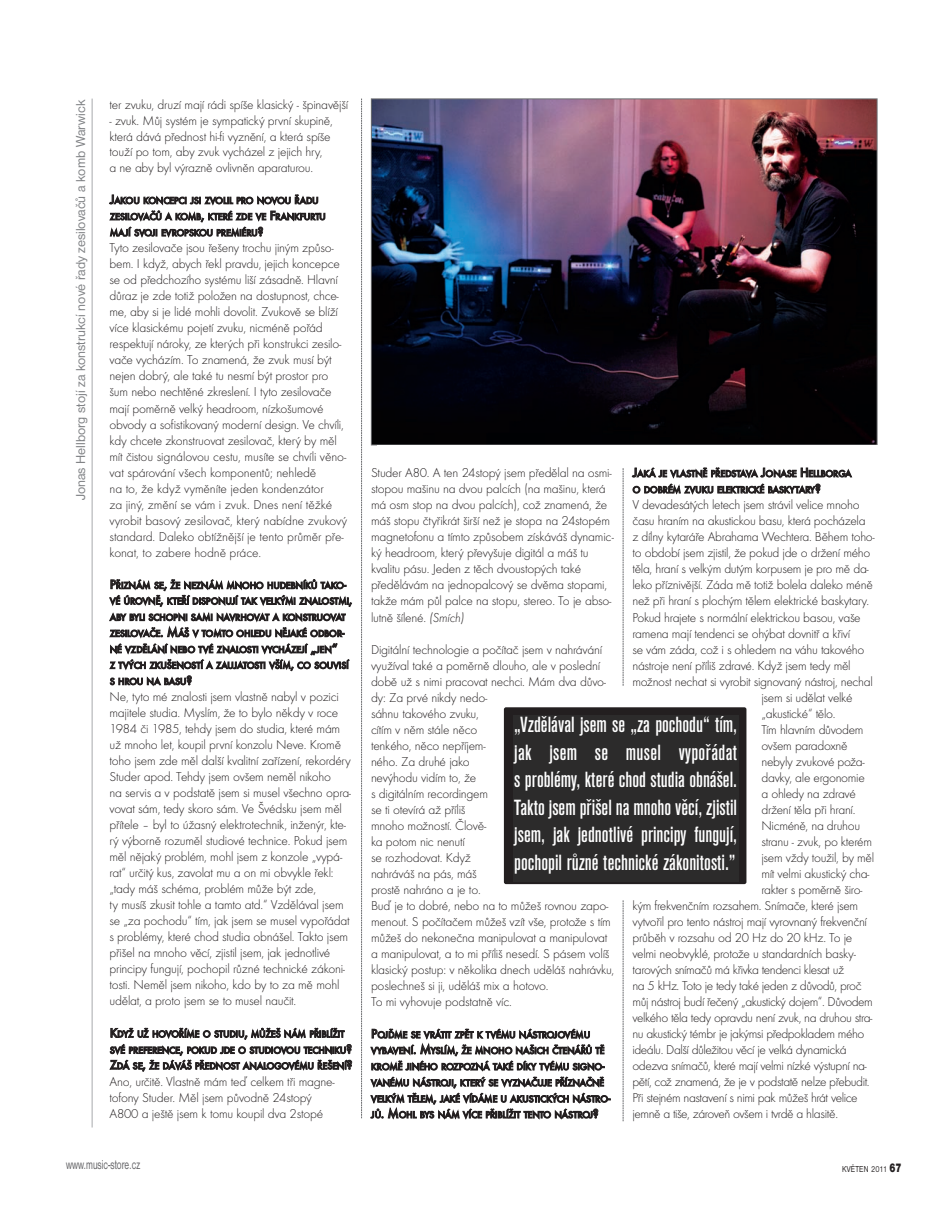
<style>
.page{position:relative;width:942px;height:1218px;background:#fff}
.page>*{position:absolute;margin:0;border:0;box-sizing:border-box;transform-origin:0 0}
.t1{font:500 condensed 22.95px/27.5px "Accius TCE";color:#fff;text-align:justify}
.t2{font:13.5px "Nimbus Sans DCE";color:#808285}
.t3{font:13.5px "Nimbus Sans DCE";color:#636366;scale:.67 1}
.t4{font:13.35px/16px "Futura TCE Ligh";letter-spacing:-.02em;color:#231f20}
.t5{font:500 10.05px/16px "Futura TCE";letter-spacing:-.025em;color:#231f20}
.t6{font:9px "Nimbus Sans DCE";letter-spacing:.03em;color:#231f20;scale:.8 1}
.s1{font-size:13.35px}
.s2{font-family:"Futura TCE Ligh Obli"}
.s3{font-weight:900;font-size:12.6px}
</style>
<div class="page">
<img style="left:373px;top:101px;width:502px;height:342px">
<svg style="left:361px;top:99px;width:1px;height:1019px"></svg>
<svg style="left:622px;top:468px;width:1px;height:218px"></svg>
<svg style="left:622px;top:900px;width:1px;height:221px"></svg>
<hr style="left:92px;top:99px;width:1px;height:1028px;background:#a8a9ad">
<div style="left:503px;top:707px;width:243px;height:177px;background:#231f20;border-radius:2px"></div>
<div style="left:513px;top:715px;width:225px;height:167px;background:#2c2b2b"></div>
<p class="t2" style="left:72px;top:500px;width:402px;rotate:-90deg">Jonas Hellborg stojí za konstrukcí nové řady zesilovačů a komb Warwick</p>
<p class="t4" style="left:109px;top:96px;width:240px">ter zvuku, druzí mají rádi spíše klasický - špinavější</p>
<p class="t4" style="left:109px;top:112px;width:225px">- zvuk. Můj systém je sympatický první skupině, která dává přednost hi-fi vyznění, a která spíše touží po tom, aby zvuk vycházel z jejich hry, a ne aby byl výrazně ovlivněn aparaturou.</p>
<p class="t5" style="left:110px;top:192px;width:217px"><span class="s1">J</span>AKOU KONCEPCI JSI ZVOLIL PRO NOVOU ŘADU<br>ZESILOVAČŮ A KOMB<span class="s1">,</span> KTERÉ ZDE VE <span class="s1">F</span>RANKFURTU<br>MAJÍ SVOJI EVROPSKOU PREMIÉRU<span class="s1">?</span></p>
<p class="t4" style="left:109px;top:240px;width:239px">Tyto zesilovače jsou řešeny trochu jiným způso&shy;bem. I když, abych řekl pravdu, jejich koncepce se od předchozího systému liší zásadně. Hlavní důraz je zde totiž položen na dostupnost, chce&shy;me, aby si je lidé mohli dovolit. Zvukově se blíží více klasickému pojetí zvuku, nicméně pořád respektují nároky, ze kterých při konstrukci zesilo&shy;vače vycházím. To znamená, že zvuk musí být nejen dobrý, ale také tu nesmí být prostor pro šum nebo nechtěné zkreslení. I tyto zesilovače mají poměrně velký headroom, nízkošumové obvody a sofistikovaný moderní design. Ve chvíli, kdy chcete zkonstruovat zesilovač, který by měl mít čistou signálovou cestu, musíte se chvíli věno&shy;vat spárování všech komponentů; nehledě<br>na to, že když vyměníte jeden kondenzátor<br>za jiný, změní se vám i zvuk. Dnes není těžké vyrobit basový zesilovač, který nabídne zvukový standard. Daleko obtížnější je tento průměr pře&shy;konat, to zabere hodně práce.</p>
<p class="t5" style="left:110px;top:577px;width:244px"><span class="s1">P</span>ŘIZNÁM SE<span class="s1">,</span> ŽE NEZNÁM MNOHO HUDEBNÍKŮ TAKO<span class="s1">-</span>VÉ ÚROVNĚ<span class="s1">,</span> KTEŘÍ DISPONUJÍ TAK VELKÝMI ZNALOSTMI<span class="s1">, </span>ABY BYLI SCHOPNI SAMI NAVRHOVAT A KONSTRUOVAT ZESILOVAČE<span class="s1">. M</span>ÁŠ V TOMTO OHLEDU NĚJAKÉ ODBOR<span class="s1">-</span>NÉ VZDĚLÁNÍ NEBO TVÉ ZNALOSTI VYCHÁZEJÍ <span class="s1">„</span>JEN<span class="s1">“<br></span>Z TVÝCH ZKUŠENOSTÍ A ZAUJATOSTI VŠÍM<span class="s1">,</span> CO SOUVISÍ S HROU NA BASU<span class="s1">?</span></p>
<p class="t4" style="left:109px;top:688px;width:243px">Ne, tyto mé znalosti jsem vlastně nabyl v pozici majitele studia. Myslím, že to bylo někdy v roce 1984 či 1985, tehdy jsem do studia, které mám už mnoho let, koupil první konzolu Neve. Kromě toho jsem zde měl další kvalitní zařízení, rekordéry Studer apod. Tehdy jsem ovšem neměl nikoho<br>na servis a v podstatě jsem si musel všechno opra&shy;vovat sám, tedy skoro sám. Ve Švédsku jsem měl přítele – byl to úžasný elektrotechnik, inženýr, kte&shy;rý výborně rozuměl studiové technice. Pokud jsem měl nějaký problém, mohl jsem z konzole „vypá&shy;rat“ určitý kus, zavolat mu a on mi obvykle řekl: „tady máš schéma, problém může být zde,<br>ty musíš zkusit tohle a tamto atd.“ Vzdělával jsem se „za pochodu“ tím, jak jsem se musel vypořádat s problémy, které chod studia obnášel. Takto jsem přišel na mnoho věcí, zjistil jsem, jak jednotlivé principy fungují, pochopil různé technické zákoni&shy;tosti. Neměl jsem nikoho, kdo by to za mě mohl udělat, a proto jsem se to musel naučit.</p>
<p class="t5" style="left:110px;top:1026px;width:244px"><span class="s1">K</span>DYŽ UŽ HOVOŘÍME O STUDIU<span class="s1">,</span> MŮŽEŠ NÁM PŘIBLÍŽIT<br>SVÉ PREFERENCE<span class="s1">,</span> POKUD JDE O STUDIOVOU TECHNIKU<span class="s1">?<br>Z</span>DÁ SE<span class="s1">,</span> ŽE DÁVÁŠ PŘEDNOST ANALOGOVÉMU ŘEŠENÍ<span class="s1">?</span></p>
<p class="t4" style="left:109px;top:1073px;width:226px">Ano, určitě. Vlastně mám teď celkem tři magne&shy;tofony Studer. Měl jsem původně 24stopý<br>A800 a ještě jsem k tomu koupil dva 2stopé</p>
<p class="t4" style="left:371px;top:464px;width:244px">Studer A80. A ten 24stopý jsem předělal na osmi&shy;stopou mašinu na dvou palcích (na mašinu, která má osm stop na dvou palcích), což znamená, že máš stopu čtyřikrát širší než je stopa na 24stopém magnetofonu a tímto způsobem získáváš dynamic&shy;ký headroom, který převyšuje digitál a máš tu kvalitu pásu. Jeden z těch dvoustopých také předělávám na jednopalcový se dvěma stopami, takže mám půl palce na stopu, stereo. To je abso&shy;lutně šílené. <span class="s2">(Smích)</span></p>
<p class="t4" style="left:371px;top:641px;width:245px">Digitální technologie a počítač jsem v nahrávání využíval také a poměrně dlouho, ale v poslední době už s nimi pracovat nechci. Mám dva důvo&shy;dy: Za prvé nikdy nedo-<br>sáhnu takového zvuku,<br>cítím v něm stále něco<br>tenkého, něco nepříjem-<br>ného. Za druhé jako<br>nevýhodu vidím to, že<br>s digitálním recordingem<br>se ti otevírá až příliš<br>mnoho možností. Člově-<br>ka potom nic nenutí<br>se rozhodovat. Když<br>nahráváš na pás, máš<br>prostě nahráno a je to.<br>Buď je to dobré, nebo na to můžeš rovnou zapo&shy;menout. S počítačem můžeš vzít vše, protože s tím můžeš do nekonečna manipulovat a manipulovat a manipulovat, a to mi příliš nesedí. S pásem volíš klasický postup: v několika dnech uděláš nahrávku, poslechneš si ji, uděláš mix a hotovo.<br>To mi vyhovuje podstatně víc.</p>
<p class="t5" style="left:371px;top:1026px;width:241px"><span class="s1">P</span>OJĎME SE VRÁTIT ZPĚT K TVÉMU NÁSTROJOVÉMU VYBAVENÍ<span class="s1">. M</span>YSLÍM<span class="s1">,</span> ŽE MNOHO NAŠICH ČTENÁŘŮ TĚ KROMĚ JINÉHO ROZPOZNÁ TAKÉ DÍKY TVÉMU SIGNO<span class="s1">-</span>VANÉMU NÁSTROJI<span class="s1">,</span> KTERÝ SE VYZNAČUJE PŘÍZNAČNĚ VELKÝM TĚLEM<span class="s1">,</span> JAKÉ VÍDÁME U AKUSTICKÝCH NÁSTRO<span class="s1">-</span>JŮ<span class="s1">. M</span>OHL BYS NÁM VÍCE PŘIBLÍŽIT TENTO NÁSTROJ<span class="s1">?</span></p>
<p class="t5" style="left:632px;top:465px;width:220px"><span class="s1">J</span>AKÁ JE VLASTNĚ PŘEDSTAVA <span class="s1">J</span>ONASE <span class="s1">H</span>ELLBORGA<br>O DOBRÉM ZVUKU ELEKTRICKÉ BASKYTARY<span class="s1">?</span></p>
<p class="t4" style="left:632px;top:497px;width:229px">V devadesátých letech jsem strávil velice mnoho</p>
<p class="t4" style="left:632px;top:513px;width:234px">času hraním na akustickou basu, která pocházela</p>
<p class="t4" style="left:632px;top:529px;width:244px">z dílny kytaráře Abrahama Wechtera. Během toho-</p>
<p class="t4" style="left:632px;top:545px;width:239px">to období jsem zjistil, že pokud jde o držení mého</p>
<p class="t4" style="left:632px;top:561px;width:238px">těla, hraní s velkým dutým korpusem je pro mě da-</p>
<p class="t4" style="left:632px;top:577px;width:242px">leko příznivější. Záda mě totiž bolela daleko méně</p>
<p class="t4" style="left:632px;top:593px;width:238px">než při hraní s plochým tělem elektrické baskytary.</p>
<p class="t4" style="left:632px;top:609px;width:230px">Pokud hrajete s normální elektrickou basou, vaše</p>
<p class="t4" style="left:632px;top:625px;width:219px">ramena mají tendenci se ohýbat dovnitř a křiví</p>
<p class="t4" style="left:632px;top:641px;width:233px">se vám záda, což i s ohledem na váhu takového</p>
<p class="t4" style="left:632px;top:657px;width:219px">nástroje není příliš zdravé. Když jsem tedy měl</p>
<p class="t4" style="left:632px;top:673px;width:242px">možnost nechat si vyrobit signovaný nástroj, nechal</p>
<p class="t4" style="left:761px;top:689px;width:93px">jsem si udělat velké</p>
<p class="t4" style="left:761px;top:705px;width:76px">„akustické“ tělo.</p>
<p class="t4" style="left:761px;top:721px;width:104px">Tím hlavním důvodem</p>
<p class="t4" style="left:761px;top:737px;width:88px">ovšem paradoxně</p>
<p class="t4" style="left:761px;top:753px;width:105px">nebyly zvukové poža-</p>
<p class="t4" style="left:761px;top:769px;width:105px">davky, ale ergonomie</p>
<p class="t4" style="left:761px;top:785px;width:96px">a ohledy na zdravé</p>
<p class="t4" style="left:761px;top:801px;width:95px">držení těla při hraní.</p>
<p class="t4" style="left:761px;top:817px;width:100px">Nicméně, na druhou</p>
<p class="t4" style="left:761px;top:833px;width:112px">stranu - zvuk, po kterém</p>
<p class="t4" style="left:761px;top:849px;width:114px">jsem vždy toužil, by měl</p>
<p class="t4" style="left:761px;top:865px;width:109px">mít velmi akustický cha-</p>
<p class="t4" style="left:761px;top:881px;width:102px">rakter s poměrně širo-</p>
<p class="t4" style="left:632px;top:897px;width:227px">kým frekvenčním rozsahem. Snímače, které jsem</p>
<p class="t4" style="left:632px;top:913px;width:236px">vytvořil pro tento nástroj mají vyrovnaný frekvenční</p>
<p class="t4" style="left:632px;top:929px;width:221px">průběh v rozsahu od 20 Hz do 20 kHz. To je</p>
<p class="t4" style="left:632px;top:945px;width:225px">velmi neobvyklé, protože u standardních basky-</p>
<p class="t4" style="left:632px;top:961px;width:213px">tarových snímačů má křivka tendenci klesat už</p>
<p class="t4" style="left:632px;top:977px;width:230px">na 5 kHz. Toto je tedy také jeden z důvodů, proč</p>
<p class="t4" style="left:632px;top:993px;width:242px">můj nástroj budí řečený „akustický dojem“. Důvodem</p>
<p class="t4" style="left:632px;top:1009px;width:241px">velkého těla tedy opravdu není zvuk, na druhou stra-</p>
<p class="t4" style="left:632px;top:1025px;width:233px">nu akustický témbr je jakýmsi předpokladem mého</p>
<p class="t4" style="left:632px;top:1041px;width:216px">ideálu. Další důležitou věcí je velká dynamická</p>
<p class="t4" style="left:632px;top:1057px;width:236px">odezva snímačů, které mají velmi nízké výstupní na-</p>
<p class="t4" style="left:632px;top:1073px;width:238px">pětí, což znamená, že je v podstatě nelze přebudit.</p>
<p class="t4" style="left:632px;top:1089px;width:226px">Při stejném nastavení s nimi pak můžeš hrát velice</p>
<p class="t4" style="left:632px;top:1105px;width:207px">jemně a tiše, zároveň ovšem i tvrdě a hlasitě.</p>
<h1 class="t1" style="left:514px;top:710px;width:224px">„Vzdělával jsem se „za pochodu“ tím, jak jsem se musel vypořádat s problémy, které chod studia obnášel.<br>Takto jsem přišel na mnoho věcí, zjistil jsem, jak jednotlivé principy fungují, pochopil různé technické zákonitosti.”</h1>
<p class="t3" style="left:66px;top:1156px;width:112px">www.music-store.cz</p>
<p class="t6" style="left:841px;top:1163px;width:76px">KVĚTEN 2011 <span class="s3">67</span></p>
</div>
